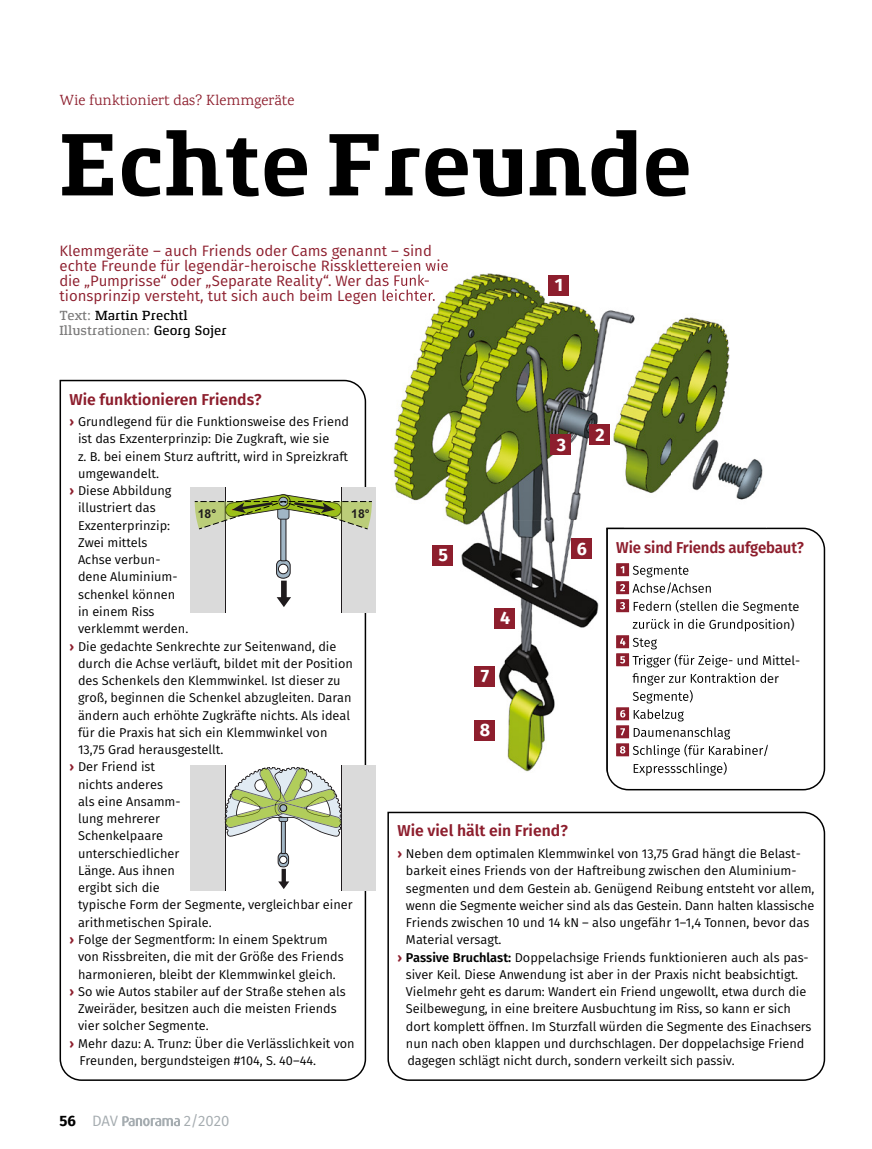
<style>
.page{position:relative;width:872px;height:1149px;background:#fff}
.page>*{position:absolute;margin:0;border:0;box-sizing:border-box;transform-origin:0 0}
.t1{font:700 90px "Xenois Slab Pro";color:#000}
.t2{font:700 17.85px "Fira Sans";color:#fff}
.t3{font:600 15.75px "Fira Sans";color:#8d1e2d}
.t4{font:600 15.75px "Fira Sans";color:#8d1e2d;scale:.95 1}
.t5{font:15px/15px "Fira Sans";color:#8d1e2d}
.t6{font:15px "Karma";color:#8d1e2d}
.t7{font:15px "Fira Sans";color:#a5acb0}
.t8{font:500 13.5px/15px "Xenois Slab Pro";color:#000}
.t9{font:12.75px "Fira Sans";color:#000}
.t10{font:700 12.15px "Arial";color:#1f1b1d}
.s1{color:#7c7b7b}
.s2{font-weight:700;color:#8d1e2d}
.s3{font-weight:700;color:#000}
.s4{font-weight:600}
</style>
<div class="page">
<svg style="left:122px;top:1116px;width:58px;height:9px"></svg>
<svg style="left:60px;top:379px;width:306px;height:701px"></svg>
<div style="left:191px;top:487px;width:185px;height:125px;background:#fff"></div>
<div style="left:191px;top:487px;width:34px;height:125px;background:#dadada"></div>
<hr style="left:224px;top:487px;width:1px;height:125px;background:#1f1b1d">
<div style="left:342px;top:487px;width:34px;height:125px;background:#dadada"></div>
<hr style="left:341px;top:487px;width:1px;height:125px;background:#1f1b1d">
<div style="left:281px;top:512px;width:5px;height:48px;background:#a1b6c5"></div>
<div style="left:280px;top:512px;width:6px;height:49px;border:1px solid #1f1b1d"></div>
<svg style="left:276px;top:558px;width:15px;height:49px"></svg>
<svg style="left:195px;top:494px;width:177px;height:36px"></svg>
<div style="left:191px;top:764px;width:185px;height:126px;background:#fff"></div>
<div style="left:191px;top:764px;width:34px;height:126px;background:#dadada"></div>
<hr style="left:224px;top:764px;width:1px;height:126px;background:#1f1b1d">
<div style="left:342px;top:764px;width:34px;height:126px;background:#dadada"></div>
<hr style="left:341px;top:764px;width:1px;height:126px;background:#1f1b1d">
<hr style="left:281px;top:816px;width:4px;height:37px;background:#a1b6c5">
<div style="left:281px;top:816px;width:5px;height:37px;border:1px solid #1f1b1d"></div>
<svg style="left:277px;top:851px;width:12px;height:37px"></svg>
<svg style="left:225px;top:767px;width:117px;height:69px"></svg>
<svg style="left:387px;top:811px;width:439px;height:270px"></svg>
<svg style="left:606px;top:527px;width:219px;height:263px"></svg>
<img style="left:393px;top:273px;width:278px;height:247px">
<img style="left:671px;top:317px;width:92px;height:183px">
<img style="left:432px;top:520px;width:167px;height:252px">
<img style="left:388px;top:268px;width:61px;height:6px">
<img style="left:386px;top:274px;width:43px;height:15px">
<img style="left:386px;top:289px;width:49px;height:15px">
<img style="left:607px;top:528px;width:160px;height:244px">
<div style="left:550px;top:434px;width:21px;height:21px;background:#8d1e2d"></div>
<div style="left:571px;top:538px;width:20px;height:21px;background:#8d1e2d"></div>
<div style="left:474px;top:720px;width:20px;height:20px;background:#8d1e2d"></div>
<div style="left:474px;top:666px;width:20px;height:20px;background:#8d1e2d"></div>
<div style="left:494px;top:607px;width:21px;height:21px;background:#8d1e2d"></div>
<div style="left:432px;top:545px;width:21px;height:20px;background:#8d1e2d"></div>
<div style="left:548px;top:275px;width:20px;height:20px;background:#8d1e2d"></div>
<div style="left:589px;top:424px;width:20px;height:21px;background:#8d1e2d"></div>
<p class="t6" style="left:60px;top:91px;width:236px">Wie funktioniert das? Klemmgeräte</p>
<h1 class="t1" style="left:60px;top:113px;width:633px">Echte Freunde</h1>
<p class="t5" style="left:60px;top:242px;width:391px">Klemmgeräte – auch Friends oder Cams genannt – sind echte Freunde für legendär-heroische Rissklettereien wie die „Pumprisse“ oder „Separate Reality“. Wer das Funk - tionsprinzip versteht, tut sich auch beim Legen leichter.</p>
<p class="t8" style="left:60px;top:308px;width:169px"><span class="s1">Text:</span> Martin Prechtl<br><span class="s1">Illustrationen:</span> Georg Sojer</p>
<h2 class="t2" style="left:554px;top:270px;width:10px">1</h2>
<p class="t3" style="left:70px;top:386px;width:194px">Wie funktionieren Friends?</p>
<p class="t9" style="left:70px;top:412px;width:281px"><span class="s2">›</span> Grundlegend für die Funktionsweise des Friend</p>
<p class="t9" style="left:78px;top:429px;width:253px">ist das Exzenterprinzip: Die Zugkraft, wie sie</p>
<p class="t9" style="left:78px;top:446px;width:272px">z. B. bei einem Sturz auftritt, wird in Spreizkraft</p>
<p class="t9" style="left:78px;top:464px;width:82px">umgewandelt.</p>
<p class="t9" style="left:70px;top:481px;width:103px"><span class="s2">›</span> Diese Abbildung</p>
<p class="t9" style="left:78px;top:498px;width:79px">illustriert das</p>
<p class="t9" style="left:78px;top:515px;width:94px">Exzenterprinzip:</p>
<p class="t9" style="left:78px;top:533px;width:71px">Zwei mittels</p>
<p class="t9" style="left:78px;top:550px;width:84px">Achse verbun-</p>
<p class="t9" style="left:78px;top:567px;width:101px">dene Aluminium-</p>
<p class="t9" style="left:78px;top:584px;width:99px">schenkel können</p>
<p class="t9" style="left:78px;top:602px;width:78px">in einem Riss</p>
<p class="t9" style="left:78px;top:619px;width:112px">verklemmt werden.</p>
<p class="t9" style="left:70px;top:636px;width:268px"><span class="s2">›</span> Die gedachte Senkrechte zur Seitenwand, die</p>
<p class="t9" style="left:78px;top:653px;width:276px">durch die Achse verläuft, bildet mit der Position</p>
<p class="t9" style="left:78px;top:671px;width:264px">des Schenkels den Klemmwinkel. Ist dieser zu</p>
<p class="t9" style="left:78px;top:688px;width:275px">groß, beginnen die Schenkel abzugleiten. Daran</p>
<p class="t9" style="left:78px;top:705px;width:274px">ändern auch erhöhte Zugkräfte nichts. Als ideal</p>
<p class="t9" style="left:78px;top:722px;width:251px">für die Praxis hat sich ein Klemmwinkel von</p>
<p class="t9" style="left:78px;top:740px;width:147px">13,75 Grad herausgestellt.</p>
<p class="t9" style="left:70px;top:757px;width:87px"><span class="s2">›</span> Der Friend ist</p>
<p class="t9" style="left:78px;top:774px;width:86px">nichts anderes</p>
<p class="t9" style="left:78px;top:791px;width:104px">als eine Ansamm-</p>
<p class="t9" style="left:78px;top:809px;width:84px">lung mehrerer</p>
<p class="t9" style="left:78px;top:826px;width:86px">Schenkelpaare</p>
<p class="t9" style="left:78px;top:843px;width:103px">unterschiedlicher</p>
<p class="t9" style="left:78px;top:860px;width:98px">Länge. Aus ihnen</p>
<p class="t9" style="left:78px;top:878px;width:83px">ergibt sich die</p>
<p class="t9" style="left:78px;top:895px;width:276px">typische Form der Segmente, vergleichbar einer</p>
<p class="t9" style="left:78px;top:912px;width:135px">arithmetischen Spirale.</p>
<p class="t9" style="left:70px;top:929px;width:260px"><span class="s2">›</span> Folge der Segmentform: In einem Spektrum</p>
<p class="t9" style="left:78px;top:947px;width:267px">von Rissbreiten, die mit der Größe des Friends</p>
<p class="t9" style="left:78px;top:964px;width:259px">harmonieren, bleibt der Klemmwinkel gleich.</p>
<p class="t9" style="left:70px;top:981px;width:278px"><span class="s2">›</span> So wie Autos stabiler auf der Straße stehen als</p>
<p class="t9" style="left:78px;top:998px;width:260px">Zweiräder, besitzen auch die meisten Friends</p>
<p class="t9" style="left:78px;top:1016px;width:132px">vier solcher Segmente.</p>
<p class="t9" style="left:70px;top:1033px;width:287px"><span class="s2">›</span> Mehr dazu: A. Trunz: Über die Verlässlichkeit von</p>
<p class="t9" style="left:80px;top:1050px;width:238px">Freunden, bergundsteigen #104, S. 40–44.</p>
<p class="t10" style="left:198px;top:506px;width:20px">18°</p>
<p class="t10" style="left:351px;top:506px;width:20px">18°</p>
<p class="t7" style="left:60px;top:1109px;width:60px"><span class="s3">56</span> DAV</p>
<p class="t7" style="left:184px;top:1109px;width:47px">2/2020</p>
<h2 class="t2" style="left:438px;top:539px;width:11px">5</h2>
<h2 class="t2" style="left:500px;top:602px;width:12px">4</h2>
<h2 class="t2" style="left:481px;top:661px;width:10px">7</h2>
<h2 class="t2" style="left:480px;top:714px;width:12px">8</h2>
<h2 class="t2" style="left:557px;top:429px;width:11px">3</h2>
<h2 class="t2" style="left:595px;top:419px;width:11px">2</h2>
<h2 class="t2" style="left:577px;top:533px;width:12px">6</h2>
<p class="t4" style="left:616px;top:534px;width:199px">Wie sind Friends aufgebaut?</p>
<p class="t3" style="left:397px;top:817px;width:172px">Wie viel hält ein Friend?</p>
<p class="t9" style="left:397px;top:843px;width:405px"><span class="s2">›</span> Neben dem optimalen Klemmwinkel von 13,75 Grad hängt die Belast-</p>
<p class="t9" style="left:406px;top:861px;width:392px">barkeit eines Friends von der Haftreibung zwischen den Aluminium-</p>
<p class="t9" style="left:406px;top:878px;width:410px">segmenten und dem Gestein ab. Genügend Reibung entsteht vor allem,</p>
<p class="t9" style="left:406px;top:895px;width:410px">wenn die Segmente weicher sind als das Gestein. Dann halten klassische</p>
<p class="t9" style="left:406px;top:912px;width:405px">Friends zwischen 10 und 14 kN – also ungefähr 1–1,4 Tonnen, bevor das</p>
<p class="t9" style="left:406px;top:930px;width:97px">Material versagt.</p>
<p class="t9" style="left:397px;top:947px;width:413px"><span class="s2">›</span> <span class="s4">Passive Bruchlast:</span> Doppelachsige Friends funktionieren auch als pas-</p>
<p class="t9" style="left:406px;top:964px;width:394px">siver Keil. Diese Anwendung ist aber in der Praxis nicht beabsichtigt.</p>
<p class="t9" style="left:406px;top:981px;width:402px">Vielmehr geht es darum: Wandert ein Friend ungewollt, etwa durch die</p>
<p class="t9" style="left:406px;top:999px;width:386px">Seilbewegung, in eine breitere Ausbuchtung im Riss, so kann er sich</p>
<p class="t9" style="left:406px;top:1016px;width:407px">dort komplett öffnen. Im Sturzfall würden die Segmente des Einachsers</p>
<p class="t9" style="left:406px;top:1033px;width:400px">nun nach oben klappen und durchschlagen. Der doppelachsige Friend</p>
<p class="t9" style="left:407px;top:1050px;width:329px">dagegen schlägt nicht durch, sondern verkeilt sich passiv.</p>
</div>
